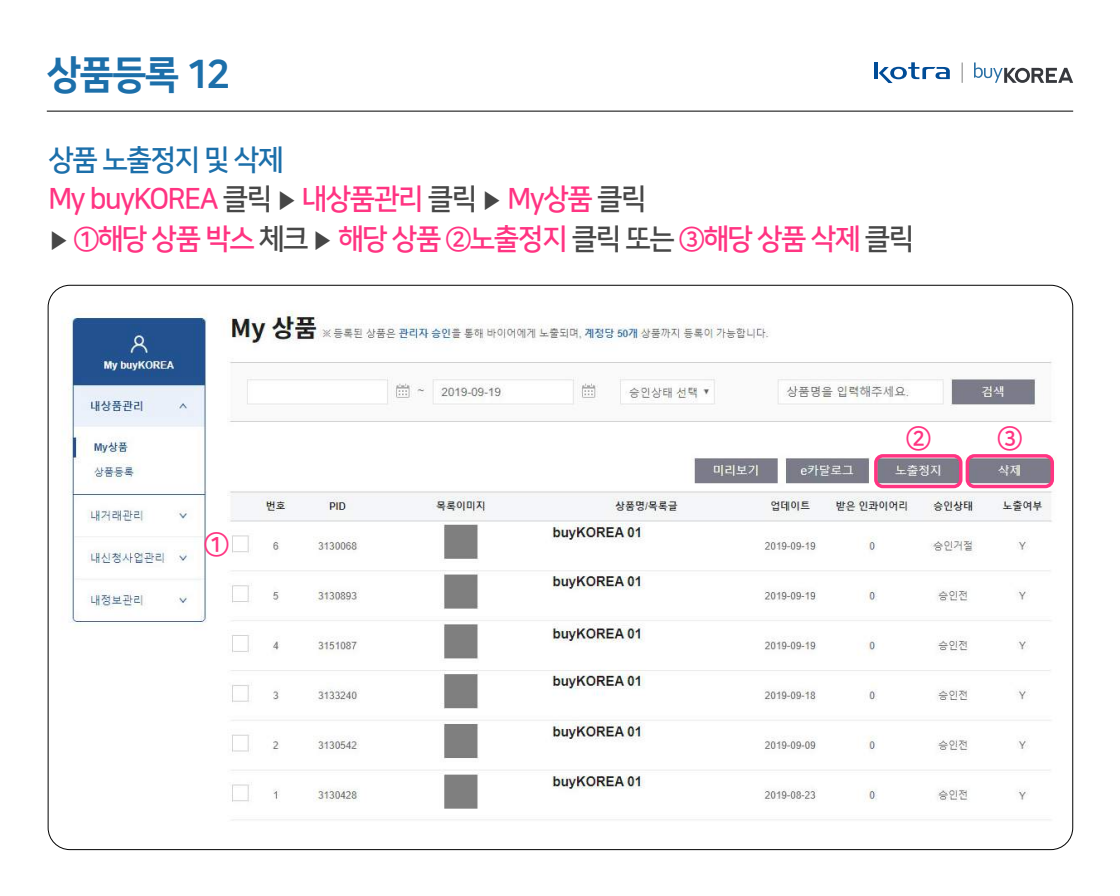
<style>
.page{position:relative;width:1120px;height:896px;background:#fff}
.page>*{position:absolute;margin:0;border:0;box-sizing:border-box;transform-origin:0 0}
.t1{font:39.2px "Nanum Square OTFEB";letter-spacing:-.05em;color:#1c6faa}
.t2{font:28.88px/39.4px "Nanum Square OTFB";letter-spacing:-.05em;color:#ff3482}
.t3{font:28.18px "Nanum Square OTFB";color:#ff3482}
.s1{color:#1c6faa}
.s2{color:#474747}
.s3{font-family:"Nanum Square OTFL";font-size:24.5px;color:#474747}
</style>
<div class="page">
<hr style="left:47px;top:111px;width:1026px;height:1px;background:#000">
<svg style="left:974px;top:62px;width:99px;height:21px"></svg>
<svg style="left:879px;top:62px;width:71px;height:21px"></svg>
<hr style="left:875px;top:62px;width:3px;height:17px;background:#004c97">
<svg style="left:962px;top:63px;width:1px;height:20px"></svg>
<img style="left:48px;top:285px;width:1025px;height:565px">
<div style="left:874px;top:454px;width:88px;height:34px;border:4px solid #ff3482;border-radius:7px"></div>
<div style="left:966px;top:454px;width:88px;height:34px;border:4px solid #ff3482;border-radius:7px"></div>
<h1 class="t1" style="left:47px;top:53px;width:185px">상품등록 12</h1>
<p class="t2" style="left:49px;top:141px;width:867px"><span class="s1">상품 노출정지 및 삭제<br></span>My buyKOREA <span class="s2">클릭</span> <span class="s3">▶</span> 내상품관리 <span class="s2">클릭</span> <span class="s3">▶</span> My상품 <span class="s2">클릭<br></span><span class="s3">▶</span> ①해당 상품 박스 <span class="s2">체크</span> <span class="s3">▶</span> 해당 상품 ②노출정지 <span class="s2">클릭 또는</span> ③해당 상품 삭제 <span class="s2">클릭</span></p>
<p class="t3" style="left:204px;top:529px;width:26px">①</p>
<p class="t3" style="left:906px;top:423px;width:26px">②</p>
<p class="t3" style="left:998px;top:423px;width:26px">③</p>
</div>
